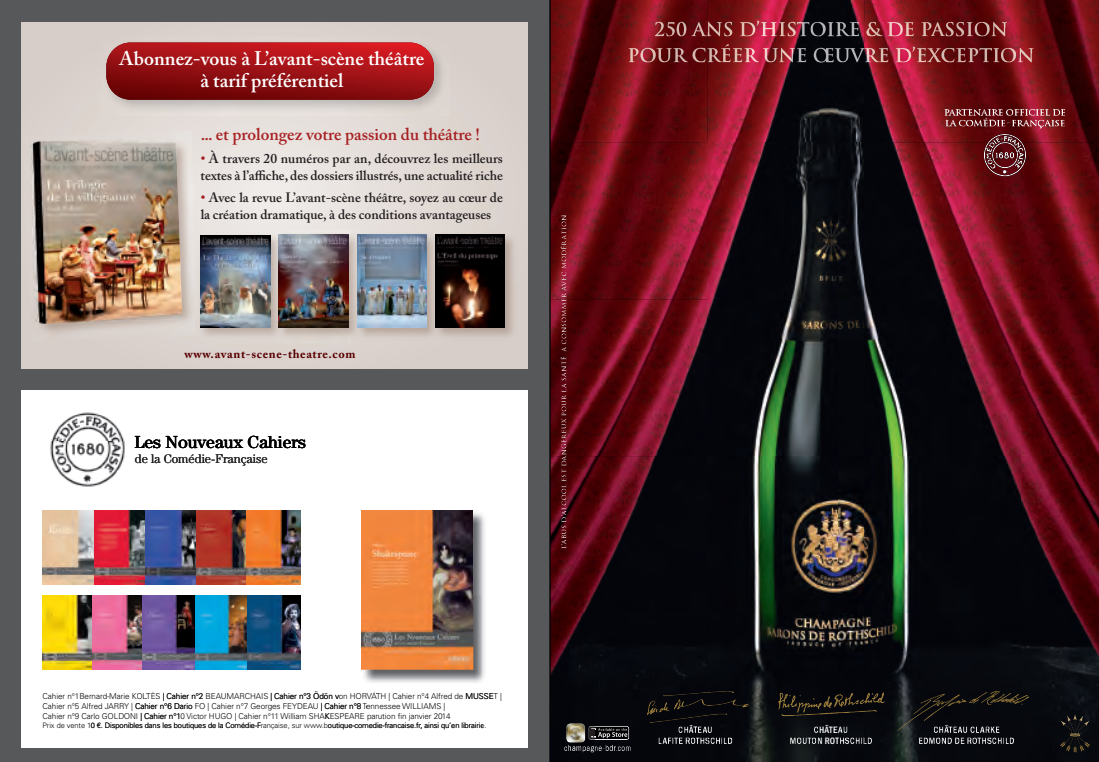
<style>
.page{position:relative;width:1099px;height:762px;background:#fff}
.page>*{position:absolute;margin:0;border:0;box-sizing:border-box;transform-origin:0 0}
.t1{font:600 19.62px/22px "Adobe Caslon Pro";color:#fff;text-align:center}
.t2{font:17.5px "Century Std";color:#000}
.t3{font:600 17.12px "Adobe Caslon Pro";color:#a72023}
.t4{font:600 13.5px/17.1px "Adobe Caslon Pro";color:#231f20}
.t5{font:300 12.5px "Century Std";color:#262626}
.t6{font:700 12.25px "Adobe Caslon Pro";letter-spacing:.05em;color:#590000}
.t7{font:500 condensed 9.5px "Franklin Gothic";letter-spacing:.025em;color:#fff}
.t8{font:300 8.12px/9.8px "Univers LT Std";letter-spacing:-.01em;color:#000}
.t9{font:300 7.5px "Univers LT Std";letter-spacing:-.01em;color:#000}
.s1{color:#a72023}
</style>
<div class="page">
<div style="left:0;top:0;width:549px;height:762px;background:#57585a"></div>
<img style="left:550px;top:0;width:548px;height:762px">
<svg style="left:983px;top:134px;width:42px;height:36px"></svg>
<svg style="left:778px;top:692px;width:107px;height:24px;background:#1f1b14"></svg>
<img style="left:566px;top:723px;width:19px;height:19px;border-radius:4px">
<svg style="left:1059px;top:713px;width:31px;height:34px"></svg>
<img style="left:819px;top:44px;width:107px;height:19px">
<img style="left:550px;top:0;width:269px;height:613px">
<img style="left:827px;top:22px;width:75px;height:15px">
<img style="left:810px;top:22px;width:15px;height:15px">
<img style="left:707px;top:61px;width:112px;height:2px">
<svg style="left:827px;top:30px;width:11px;height:6px"></svg>
<svg style="left:819px;top:61px;width:19px;height:2px"></svg>
<img style="left:838px;top:0;width:26px;height:613px">
<img style="left:866px;top:31px;width:36px;height:6px">
<img style="left:904px;top:22px;width:27px;height:14px">
<img style="left:904px;top:24px;width:26px;height:12px">
<img style="left:931px;top:22px;width:41px;height:15px">
<img style="left:945px;top:29px;width:27px;height:8px">
<img style="left:974px;top:22px;width:15px;height:15px">
<img style="left:991px;top:22px;width:15px;height:15px">
<img style="left:991px;top:27px;width:14px;height:10px">
<img style="left:865px;top:59px;width:61px;height:4px">
<img style="left:927px;top:48px;width:73px;height:15px">
<img style="left:942px;top:58px;width:57px;height:5px">
<img style="left:1000px;top:48px;width:21px;height:15px">
<img style="left:973px;top:118px;width:23px;height:5px">
<img style="left:973px;top:123px;width:23px;height:3px">
<img style="left:962px;top:120px;width:11px;height:6px">
<img style="left:962px;top:109px;width:34px;height:7px">
<img style="left:963px;top:114px;width:33px;height:2px">
<svg style="left:944px;top:109px;width:18px;height:17px"></svg>
<img style="left:864px;top:140px;width:157px;height:3px">
<img style="left:1021px;top:0;width:77px;height:143px">
<img style="left:864px;top:170px;width:157px;height:443px">
<img style="left:1021px;top:152px;width:77px;height:461px">
<svg style="left:560px;top:213px;width:7px;height:335px;background:#6f252c"></svg>
<svg style="left:595px;top:726px;width:34px;height:13px"></svg>
<img style="left:567px;top:724px;width:28px;height:15px">
<img style="left:550px;top:739px;width:157px;height:23px">
<img style="left:838px;top:703px;width:26px;height:59px">
<svg style="left:646px;top:691px;width:103px;height:53px;background:#151618"></svg>
<img style="left:707px;top:709px;width:112px;height:53px">
<svg style="left:896px;top:691px;width:133px;height:53px;background:#151617"></svg>
<svg style="left:838px;top:726px;width:33px;height:18px"></svg>
<img style="left:864px;top:730px;width:157px;height:32px">
<img style="left:1021px;top:747px;width:77px;height:15px">
<svg style="left:21px;top:23px;width:506px;height:346px;background:#ded7d2"></svg>
<img style="left:101px;top:37px;width:349px;height:79px">
<svg style="left:106px;top:43px;width:328px;height:57px"></svg>
<svg style="left:106px;top:43px;width:328px;height:57px;background:#9b1014"></svg>
<img style="left:23px;top:131px;width:172px;height:210px">
<img style="left:29px;top:137px;width:153px;height:187px">
<img style="left:195px;top:229px;width:325px;height:114px">
<img style="left:195px;top:230px;width:4px;height:105px">
<img style="left:201px;top:235px;width:69px;height:92px">
<img style="left:279px;top:235px;width:69px;height:93px">
<img style="left:351px;top:229px;width:13px;height:114px">
<img style="left:357px;top:235px;width:69px;height:93px">
<img style="left:430px;top:229px;width:12px;height:114px">
<img style="left:435px;top:235px;width:69px;height:93px">
<div style="left:21px;top:390px;width:506px;height:358px;background:#fff"></div>
<img style="left:195px;top:595px;width:52px;height:74px">
<img style="left:361px;top:510px;width:112px;height:85px">
<img style="left:43px;top:510px;width:51px;height:74px">
<img style="left:94px;top:510px;width:52px;height:74px">
<img style="left:146px;top:510px;width:51px;height:74px">
<img style="left:197px;top:510px;width:49px;height:74px">
<img style="left:246px;top:510px;width:54px;height:74px">
<img style="left:43px;top:595px;width:50px;height:74px">
<img style="left:93px;top:595px;width:49px;height:74px">
<svg style="left:142px;top:595px;width:53px;height:74px;background:#5a4776"></svg>
<svg style="left:247px;top:595px;width:53px;height:74px;background:#1e486a"></svg>
<img style="left:50px;top:412px;width:75px;height:75px">
<img style="left:473px;top:512px;width:12px;height:83px">
<img style="left:361px;top:595px;width:124px;height:88px">
<svg style="left:996px;top:109px;width:32px;height:17px"></svg>
<h1 class="t1" style="left:119px;top:50px;width:306px">Abonnez-vous à L’avant-scène théâtre à tarif préférentiel</h1>
<h3 class="t3" style="left:201px;top:128px;width:281px">... et prolongez votre passion du théâtre !</h3>
<h3 class="t4" style="left:201px;top:151px;width:304px"><span class="s1">•</span> À travers 20 numéros par an, découvrez les meilleurs textes à l’affiche, des dossiers illustrés, une actualité riche</h3>
<h3 class="t4" style="left:201px;top:191px;width:304px"><span class="s1">•</span> Avec la revue L’avant-scène théâtre, soyez au cœur de la création dramatique, à des conditions avantageuses</h3>
<h3 class="t6" style="left:185px;top:348px;width:172px">www.avant-scene-theatre.com</h3>
<h2 class="t2" style="left:135px;top:435px;width:173px">Les Nouveaux Cahiers</h2>
<h3 class="t5" style="left:135px;top:454px;width:134px">de la Comédie-Française</h3>
<p class="t8" style="left:43px;top:692px;width:460px">Cahier n°1Bernard-Marie KOLTÈS | Cahier n°2 BEAUMARCHAIS | Cahier n°3 Ödön von HORVÁT | Cahier n°4 lfred de MUSSE |<br>Cahier n°5 Alfred JARRY | Cahier n°6 Dario OF | Cahier n°7 Georges FEYDEAU | Cahier n°8 Tennessee WILLIAMS |<br>Cahier n°9 Carlo GOLDONI | Cahier n°10 Victor HUGO | Cahier n°1 William SHAKESPEARE parution fin janvier 20 4</p>
<p class="t9" style="left:43px;top:722px;width:445px">Prix de vente 10 €. Disponibles dans les boutiques de la Comédie-Française, sur www.boutique-comedie-francaise.fr, ainsi qu’en librairie.</p>
<p class="t8" style="left:380px;top:692px;width:7px">H</p>
<p class="t8" style="left:431px;top:692px;width:7px">A</p>
<p class="t8" style="left:493px;top:692px;width:6px">T</p>
<p class="t8" style="left:274px;top:712px;width:6px">1</p>
<p class="t8" style="left:442px;top:712px;width:6px">1</p>
<p class="t7" style="left:813px;top:726px;width:36px">CHÂTEAU</p>
</div>
